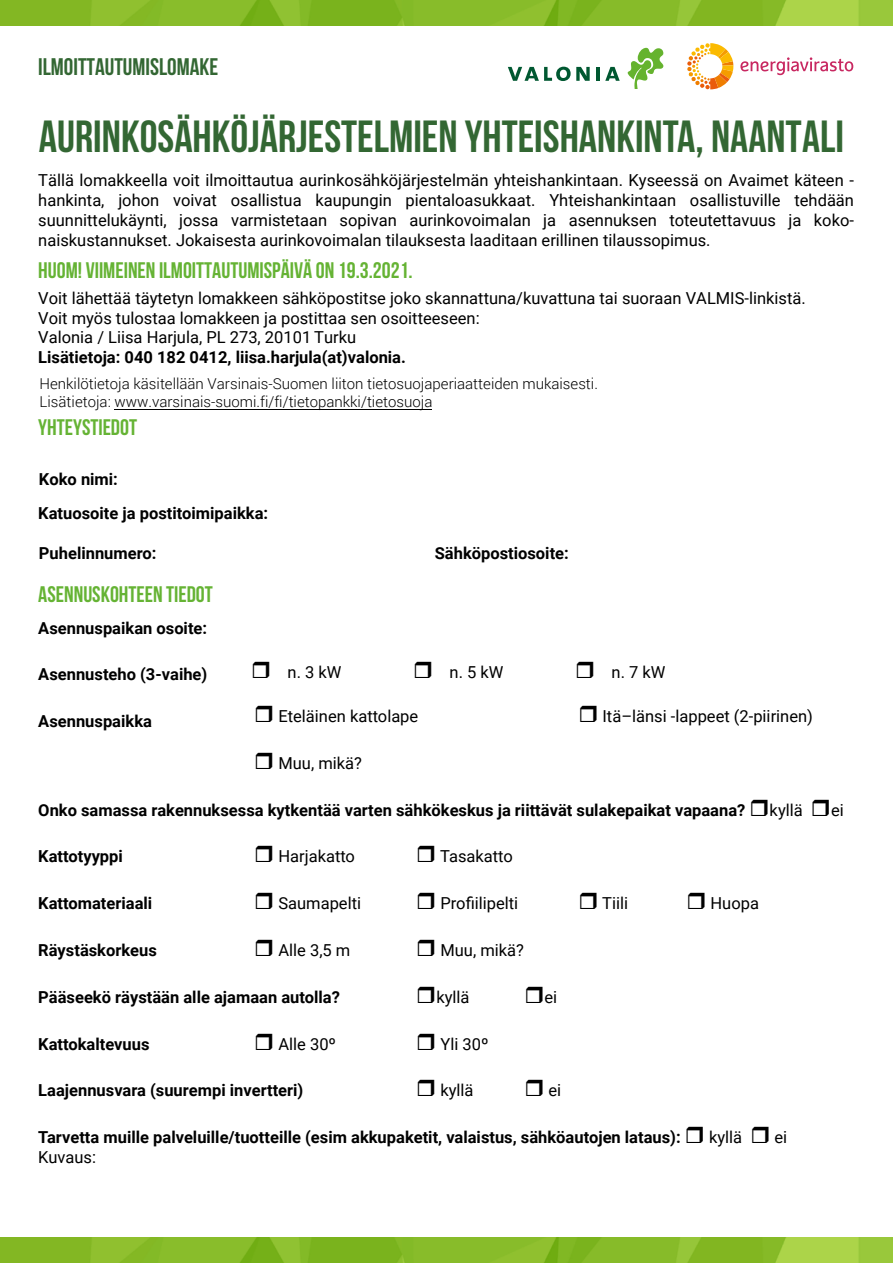
<style>
.page{position:relative;width:893px;height:1263px;background:#fff}
.page>*{position:absolute;margin:0;border:0;box-sizing:border-box;transform-origin:0 0}
.t1{font:45px "Bebas Neue";color:#336733}
.t2{font:24px "Bebas Neue";color:#336733}
.t3{font:700 22.5px "Bebas Neue";color:#65b334}
.t4{font:16.5px/19.8px "Roboto";color:#000;text-align:justify}
.t5{font:700 16.5px "Roboto";color:#000}
.t6{font:300 15px/18px "Roboto";color:#000}
.s1{font-style:inherit}
</style>
<div class="page">
<svg style="left:508px;top:67px;width:82px;height:14px"></svg>
<hr style="left:597px;top:67px;width:3px;height:14px;background:#005831">
<svg style="left:605px;top:67px;width:15px;height:14px"></svg>
<svg style="left:628px;top:48px;width:35px;height:40px"></svg>
<svg style="left:740px;top:57px;width:113px;height:18px"></svg>
<svg style="left:687px;top:43px;width:46px;height:46px"></svg>
<img style="left:0;top:1237px;width:893px;height:26px">
<img style="left:0;top:0;width:893px;height:26px">
<hr style="left:114px;top:409px;width:318px;height:1px;background:#000">
<h2 class="t2" style="left:38px;top:54px;width:181px">ILMOITTAUTUMISLOMAKE</h2>
<h1 class="t1" style="left:39px;top:112px;width:807px">AURINKOSÄHKÖJÄRJESTELMIEN YHTEISHANKINTA<span class="s1">, NAANTALI</span></h1>
<p class="t4" style="left:38px;top:170px;width:817px">Tällä lomakkeella voit ilmoittautua aurinkosähköjärjestelmän yhteishankintaan. Kyseessä on Avaimet käteen - hankinta, johon voivat osallistua kaupungin pientaloasukkaat. Yhteishankintaan osallistuville tehdään suunnittelukäynti, jossa varmistetaan sopivan aurinkovoimalan ja asennuksen toteutettavuus ja koko&shy;naiskustannukset. Jokaisesta aurinkovoimalan tilauksesta laaditaan erillinen tilaussopimus.</p>
<h3 class="t3" style="left:38px;top:258px;width:376px">HUOM! VIIMEINEN ILMOITTAUTUMISPÄIVÄ ON 19.3.2021.</h3>
<p class="t4" style="left:38px;top:288px;width:769px;text-align:left">Voit lähettää täytetyn lomakkeen sähköpostitse joko skannattuna/kuvattuna tai suoraan VALMIS-linkistä.<br>Voit myös tulostaa lomakkeen ja postittaa sen osoitteeseen:<br>Valonia / Liisa Harjula, PL 273, 20101 Turku</p>
<p class="t5" style="left:38px;top:345px;width:369px">Lisätietoja: 040 182 0412, liisa.harjula(at)valonia.</p>
<p class="t6" style="left:40px;top:374px;width:560px">Henkilötietoja käsitellään Varsinais-Suomen liiton tietosuojaperiaatteiden mukaisesti.<br>Lisätietoja: www.varsinais-suomi.fi/fi/tietopankki/tietosuoja</p>
<h3 class="t3" style="left:38px;top:415px;width:100px">YHTEYSTIEDOT</h3>
<p class="t5" style="left:39px;top:468px;width:80px">Koko nimi:</p>
<p class="t5" style="left:38px;top:502px;width:231px">Katuosoite ja postitoimipaikka:</p>
<p class="t5" style="left:39px;top:542px;width:119px">Puhelinnumero:</p>
<p class="t5" style="left:435px;top:542px;width:136px">Sähköpostiosoite:</p>
<h3 class="t3" style="left:38px;top:582px;width:176px">ASENNUSKOHTEEN TIEDOT</h3>
<p class="t5" style="left:38px;top:616px;width:170px">Asennuspaikan osoite:</p>
<p class="t5" style="left:38px;top:662px;width:171px">Asennusteho (3-vaihe)</p>
<p class="t5" style="left:38px;top:709px;width:115px">Asennuspaikka</p>
<p class="t4" style="left:278px;top:705px;width:141px">Eteläinen kattolape</p>
<p class="t4" style="left:602px;top:705px;width:212px">Itä–länsi -lappeet (2-piirinen)</p>
<p class="t4" style="left:278px;top:752px;width:85px">Muu, mikä?</p>
<p class="t5" style="left:38px;top:798px;width:709px">Onko samassa rakennuksessa kytkentää varten sähkökeskus ja riittävät sulakepaikat vapaana?</p>
<p class="t4" style="left:770px;top:799px;width:35px">kyllä</p>
<p class="t4" style="left:831px;top:799px;width:14px">ei</p>
<p class="t5" style="left:38px;top:845px;width:86px">Kattotyyppi</p>
<p class="t4" style="left:278px;top:846px;width:78px">Harjakatto</p>
<p class="t4" style="left:440px;top:846px;width:74px">Tasakatto</p>
<p class="t5" style="left:38px;top:892px;width:116px">Kattomateriaali</p>
<p class="t4" style="left:278px;top:893px;width:84px">Saumapelti</p>
<p class="t4" style="left:440px;top:893px;width:79px">Profiilipelti</p>
<p class="t4" style="left:602px;top:893px;width:27px">Tiili</p>
<p class="t4" style="left:710px;top:893px;width:50px">Huopa</p>
<p class="t5" style="left:38px;top:938px;width:120px">Räystäskorkeus</p>
<p class="t4" style="left:278px;top:939px;width:73px">Alle 3,5 m</p>
<p class="t4" style="left:440px;top:939px;width:85px">Muu, mikä?</p>
<p class="t5" style="left:38px;top:985px;width:303px">Pääseekö räystään alle ajamaan autolla?</p>
<p class="t4" style="left:436px;top:986px;width:35px">kyllä</p>
<p class="t4" style="left:544px;top:986px;width:14px">ei</p>
<p class="t5" style="left:38px;top:1032px;width:113px">Kattokaltevuus</p>
<p class="t4" style="left:278px;top:1033px;width:59px">Alle 30º</p>
<p class="t4" style="left:440px;top:1033px;width:50px">Yli 30º</p>
<p class="t5" style="left:38px;top:1079px;width:267px">Laajennusvara (suurempi invertteri)</p>
<p class="t4" style="left:440px;top:1080px;width:35px">kyllä</p>
<p class="t4" style="left:548px;top:1080px;width:14px">ei</p>
<p class="t5" style="left:38px;top:1126px;width:644px">Tarvetta muille palveluille/tuotteille (esim akkupaketit, valaistus, sähköautojen lataus):</p>
<p class="t4" style="left:709px;top:1127px;width:35px">kyllä</p>
<p class="t4" style="left:774px;top:1127px;width:14px">ei</p>
<p class="t4" style="left:38px;top:1146px;width:59px">Kuvaus:</p>
<p class="t4" style="left:288px;top:662px;width:55px">n. 3 kW</p>
<p class="t4" style="left:450px;top:662px;width:55px">n. 5 kW</p>
<p class="t4" style="left:612px;top:662px;width:55px">n. 7 kW</p>
</div>
